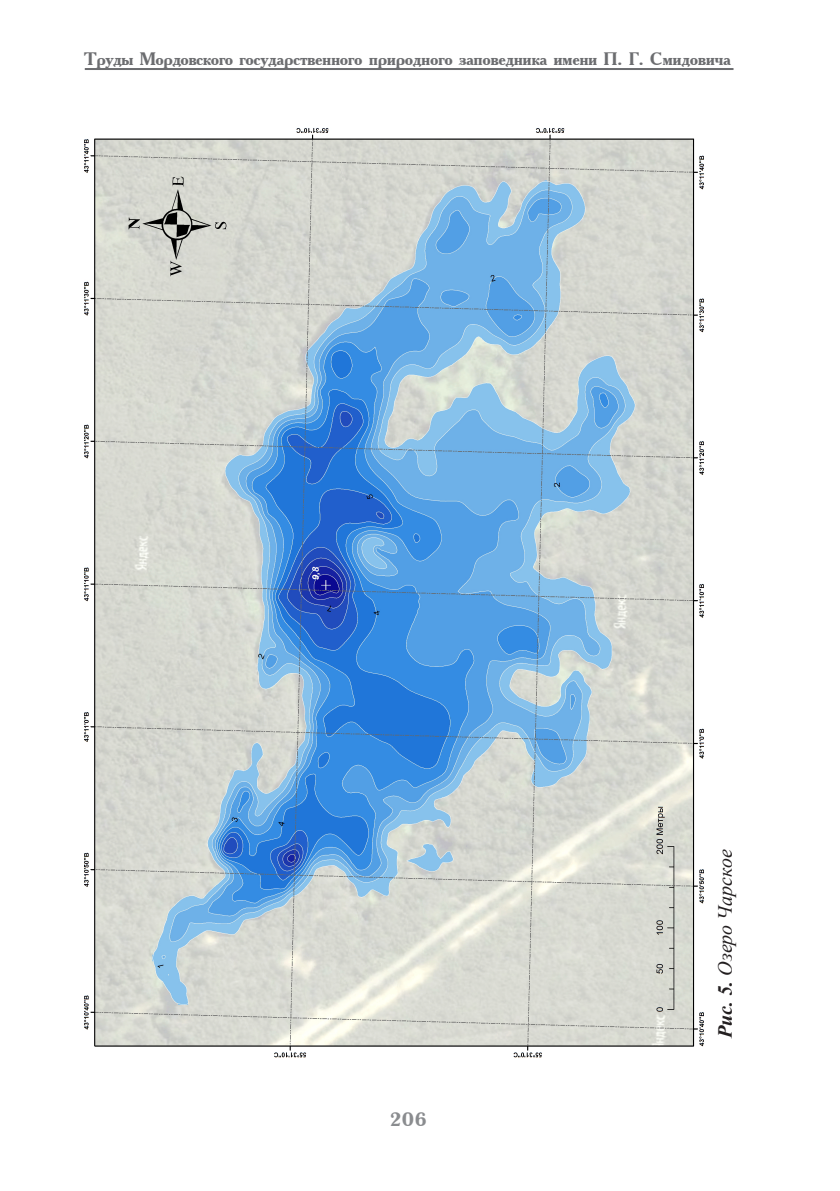
<style>
.page{position:relative;width:840px;height:1191px;background:#fff}
.page>*{position:absolute;margin:0;border:0;box-sizing:border-box;transform-origin:0 0}
.t1{font:italic 20px "Times New Roman";color:#231f20}
.t2{font:700 20px "Antiqua";color:#8a8c8f}
.t3{font:700 18px "Academy Old";letter-spacing:-.025em;color:#6c6d70}
.s1{font-weight:700}
</style>
<div class="page">
<hr style="left:85px;top:68px;width:648px;height:2px;background:#6c6d70">
<img style="left:84px;top:128px;width:620px;height:930px">
<p class="t3" style="left:84px;top:47px;width:648px">Труды Мордовского государственного природного заповедника имени П. Г. Смидовича</p>
<p class="t2" style="left:390px;top:1108px;width:39px">206</p>
<p class="t1" style="left:711px;top:1038px;width:190px;rotate:-90deg"><span class="s1">Рис. 5.</span> Озеро Чарское</p>
</div>
